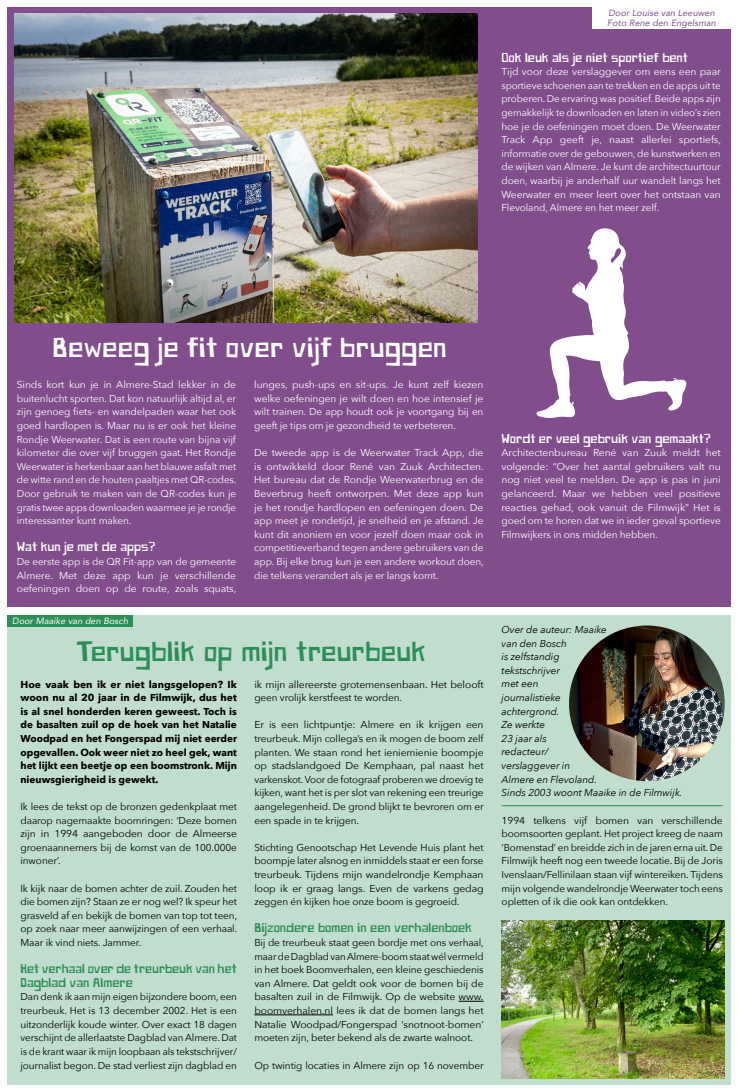
<style>
.page{position:relative;width:738px;height:1092px;background:#fff}
.page>*{position:absolute;margin:0;border:0;box-sizing:border-box;transform-origin:0 0}
.t1{font:26px "Paper Johnny Einhalb";color:#fff}
.t2{font:26px "Paper Johnny Einhalb";letter-spacing:-.005em;color:#2c8f58}
.t3{font:12px/13.6px "Paper Johnny Einhalb";letter-spacing:-.01em;color:#2c8f58}
.t4{font:12px "Paper Johnny Einhalb";letter-spacing:-.01em;color:#fff}
.t5{font:10px/13.6px "Avenir Next";letter-spacing:-.01em;color:#000;text-align:justify}
.t6{font:10px/13.6px "Avenir Next";letter-spacing:-.01em;color:#fff;text-align:justify}
.t7{font:700 10px/13.6px "Avenir Next";color:#000;text-align:justify}
.t8{font:italic 10px/13.6px "Avenir Next";letter-spacing:-.005em;color:#000}
.t9{font:italic 9px/10px "Avenir";letter-spacing:.01em;color:#814d8d}
.t10{font:italic 9px "Avenir";letter-spacing:.01em;color:#fff}
</style>
<div class="page">
<div style="left:7px;top:615px;width:723px;height:469px;background:#c0ddcd"></div>
<div style="left:7px;top:615px;width:126px;height:12px;background:#2c8f58"></div>
<svg style="left:458px;top:1000px;width:25px;height:1px"></svg>
<hr style="left:254px;top:1014px;width:79px;height:1px;background:#000">
<img style="left:568px;top:625px;width:156px;height:156px;border-radius:78px">
<hr style="left:501px;top:805px;width:221px;height:1px;background:#2c8f58">
<img style="left:501px;top:920px;width:223px;height:157px">
<div style="left:7px;top:7px;width:723px;height:600px;background:#814d8d"></div>
<div style="left:592px;top:7px;width:138px;height:12px;background:#fff"></div>
<div style="left:592px;top:17px;width:138px;height:12px;background:#fff"></div>
<img style="left:14px;top:13px;width:463px;height:309px">
<svg style="left:536px;top:228px;width:150px;height:190px"></svg>
<p class="t9" style="left:606px;top:8px;width:110px">Door Louise van Leeuwen<br>Foto Rene den Engelsman</p>
<p class="t4" style="left:501px;top:50px;width:188px">Ook leuk als je niet sportief bent</p>
<p class="t6" style="left:501px;top:64px;width:221px">Tijd voor deze verslaggever om eens een paar sportieve schoenen aan te trekken en de apps uit te proberen. De ervaring was positief. Beide apps zijn gemakkelijk te downloaden en laten in video’s zien hoe je de oefeningen moet doen. De Weerwater Track App geeft je, naast allerlei sportiefs, informatie over de gebouwen, de kunstwerken en de wijken van Almere. Je kunt de architectuurtour doen, waarbij je anderhalf uur wandelt langs het Weerwater en meer leert over het ontstaan van Flevoland, Almere en het meer zelf.</p>
<h1 class="t1" style="left:53px;top:332px;width:395px">Beweeg je fit over vijf bruggen</h1>
<p class="t6" style="left:254px;top:377px;width:230px">lunges, push-ups en sit-ups. Je kunt zelf kiezen welke oefeningen je wilt doen en hoe intensief je wilt trainen. De app houdt ook je voortgang bij en geeft je tips om je gezondheid te verbeteren.</p>
<p class="t6" style="left:254px;top:445px;width:231px">De tweede app is de Weerwater Track App, die is ontwikkeld door René van Zuuk Architecten.<br>Het bureau dat de Rondje Weerwaterbrug en de Beverbrug heeft ontworpen. Met deze app kun je het rondje hardlopen en oefeningen doen. De app meet je rondetijd, je snelheid en je afstand. Je kunt dit anoniem en voor jezelf doen maar ook in competitieverband tegen andere gebruikers van de app. Bij elke brug kun je een andere workout doen, die telkens verandert als je er langs komt.</p>
<p class="t6" style="left:17px;top:377px;width:221px">Sinds kort kun je in Almere-Stad lekker in de buitenlucht sporten. Dat kon natuurlijk altijd al, er zijn genoeg fiets- en wandelpaden waar het ook goed hardlopen is. Maar nu is er ook het kleine Rondje Weerwater. Dat is een route van bijna vijf kilometer die over vijf bruggen gaat. Het Rondje Weerwater is herkenbaar aan het blauwe asfalt met de witte rand en de houten paaltjes met QR-codes.<br>Door gebruik te maken van de QR-codes kun je gratis twee apps downloaden waarmee je je rondje interessanter kunt maken.</p>
<p class="t4" style="left:17px;top:540px;width:140px">Wat kun je met de apps?</p>
<p class="t6" style="left:17px;top:554px;width:221px">De eerste app is de QR Fit-app van de gemeente Almere. Met deze app kun je verschillende oefeningen doen op de route, zoals squats,</p>
<p class="t10" style="left:12px;top:615px;width:117px">Door Maaike van den Bosch</p>
<h1 class="t2" style="left:76px;top:635px;width:351px">Terugblik op mijn treurbeuk</h1>
<p class="t5" style="left:254px;top:676px;width:230px">ik mijn allereerste grotemensenbaan. Het belooft geen vrolijk kerstfeest te worden.</p>
<p class="t5" style="left:254px;top:717px;width:230px">Er is een lichtpuntje: Almere en ik krijgen een treurbeuk. Mijn collega’s en ik mogen de boom zelf planten. We staan rond het ieniemienie boompje op stadslandgoed De Kemphaan, pal naast het varkenskot. Voor de fotograaf proberen we droevig te kijken, want het is per slot van rekening een treurige aangelegenheid. De grond blijkt te bevroren om er een spade in te krijgen.</p>
<p class="t5" style="left:254px;top:840px;width:230px">Stichting Genootschap Het Levende Huis plant het boompje later alsnog en inmiddels staat er een forse treurbeuk. Tijdens mijn wandelrondje Kemphaan loop ik er graag langs. Even de varkens gedag zeggen én kijken hoe onze boom is gegroeid.</p>
<p class="t3" style="left:254px;top:922px;width:219px">Bijzondere bomen in een verhalenboek</p>
<p class="t5" style="left:254px;top:935px;width:231px">Bij de treurbeuk staat geen bordje met ons verhaal, maar de Dagblad van Almere-boom staat wél vermeld in het boek Boomverhalen, een kleine geschiedenis van Almere. Dat geldt ook voor de bomen bij de basalten zuil in de Filmwijk. Op de website www. boomverhalen.nl lees ik dat de bomen langs het Natalie Woodpad/Fongerspad ‘snotnoot-bomen’ moeten zijn, beter bekend als de zwarte walnoot.</p>
<p class="t5" style="left:254px;top:1057px;width:230px">Op twintig locaties in Almere zijn op 16 november</p>
<p class="t7" style="left:20px;top:677px;width:218px">Hoe vaak ben ik er niet langsgelopen? Ik woon nu al 20 jaar in de Filmwijk, dus het is al snel honderden keren geweest. Toch is de basalten zuil op de hoek van het Natalie Woodpad en het Fongerspad mij niet eerder opgevallen. Ook weer niet zo heel gek, want het lijkt een beetje op een boomstronk. Mijn nieuwsgierigheid is gewekt.</p>
<p class="t5" style="left:20px;top:799px;width:218px">Ik lees de tekst op de bronzen gedenkplaat met daarop nagemaakte boomringen: ‘Deze bomen zijn in 1994 aangeboden door de Almeerse groenaannemers bij de komst van de 100.000e inwoner’.</p>
<p class="t5" style="left:20px;top:880px;width:218px">Ik kijk naar de bomen achter de zuil. Zouden het die bomen zijn? Staan ze er nog wel? Ik speur het grasveld af en bekijk de bomen van top tot teen, op zoek naar meer aanwijzingen of een verhaal.<br>Maar ik vind niets. Jammer.</p>
<p class="t3" style="left:20px;top:962px;width:218px">Het verhaal over de treurbeuk van het<br>Dagblad van Almere</p>
<p class="t5" style="left:20px;top:989px;width:218px">Dan denk ik aan mijn eigen bijzondere boom, een treurbeuk. Het is 13 december 2002. Het is een uitzonderlijk koude winter. Over exact 18 dagen verschijnt de allerlaatste Dagblad van Almere. Dat is de krant waar ik mijn loopbaan als tekstschrijver/ journalist begon. De stad verliest zijn dagblad en</p>
<p class="t4" style="left:501px;top:431px;width:211px">Wordt er veel gebruik van gemaakt?</p>
<p class="t6" style="left:501px;top:445px;width:221px">Architectenbureau René van Zuuk meldt het volgende: “Over het aantal gebruikers valt nu nog niet veel te melden. De app is pas in juni gelanceerd. Maar we hebben veel positieve reacties gehad, ook vanuit de Filmwijk” Het is goed om te horen dat we in ieder geval sportieve Filmwijkers in ons midden hebben.</p>
<p class="t8" style="left:501px;top:622px;width:182px">Over de auteur: Maaike<br>van den Bosch<br>is zelfstandig<br>tekstschrijver<br>met een<br>journalistieke<br>achtergrond.<br>Ze werkte<br>23 jaar als<br>redacteur/<br>verslaggever in<br>Almere en Flevoland.<br>Sinds 2003 woont Maaike in de Filmwijk.</p>
<p class="t5" style="left:501px;top:812px;width:222px">1994 telkens vijf bomen van verschillende boomsoorten geplant. Het project kreeg de naam ‘Bomenstad’ en breidde zich in de jaren erna uit. De Filmwijk heeft nog een tweede locatie. Bij de Joris Ivenslaan/Fellinilaan staan vijf wintereiken. Tijdens mijn volgende wandelrondje Weerwater toch eens opletten of ik die ook kan ontdekken.</p>
</div>
